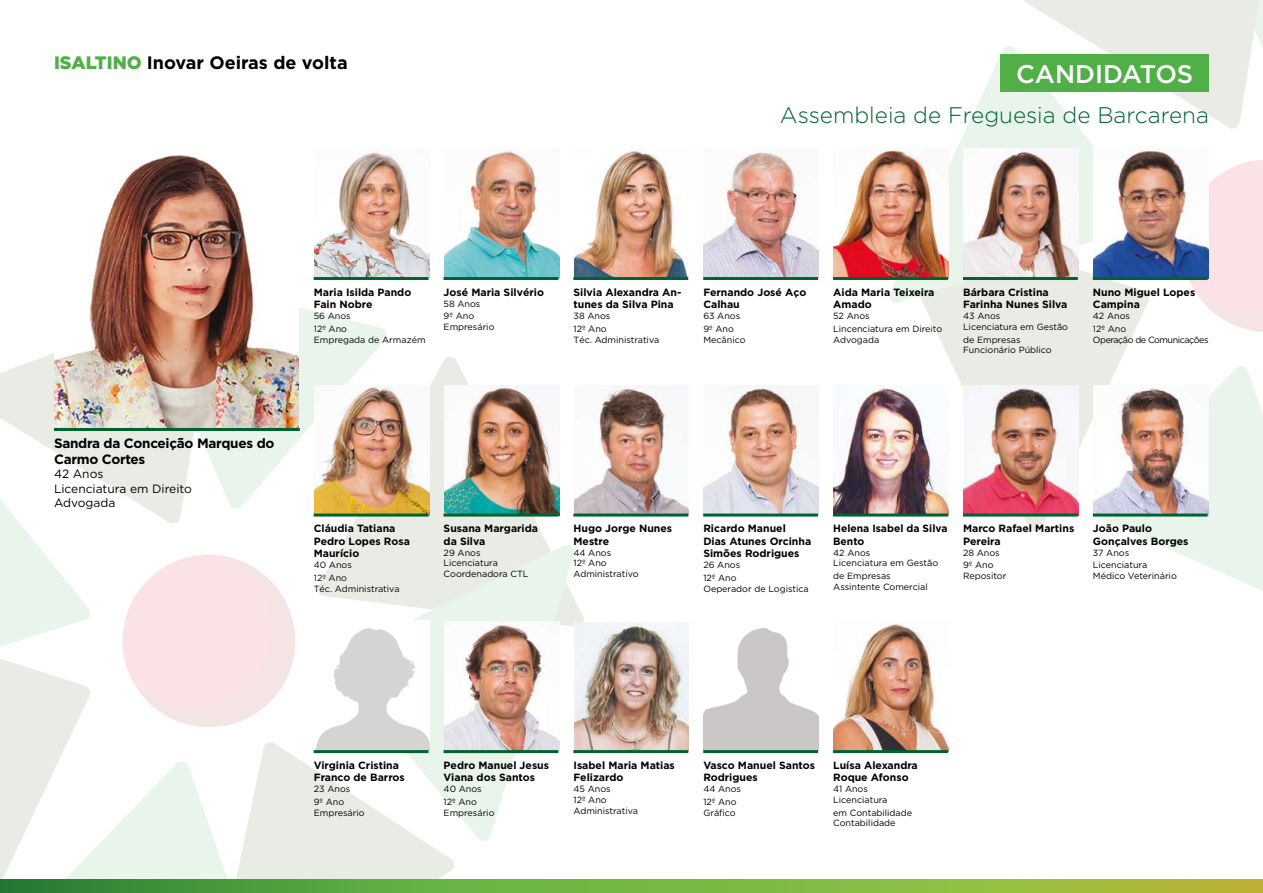
<style>
.page{position:relative;width:1263px;height:893px;background:#fff}
.page>*{position:absolute;margin:0;border:0;box-sizing:border-box;transform-origin:0 0}
.t1{font:500 25.5px "Gotham HTF";color:#fff}
.t2{font:300 22.5px "Gotham HTF";color:#006231}
.t3{font:700 18px "Gotham HTF";color:#000}
.t4{font:700 13.5px/16.2px "Gotham HTF";letter-spacing:-.02em;color:#000}
.t5{font:12px/14.4px "Gotham HTF";color:#000}
.t6{font:700 10.5px/12.6px "Gotham HTF";color:#000}
.t7{font:9px/12.6px "Gotham HTF";color:#000}
.t8{font:9px "Gotham HTF";letter-spacing:-.05em;color:#000}
.s1{font-weight:900;color:#50af47}
</style>
<div class="page">
<svg style="left:430px;top:357px;width:154px;height:265px"></svg>
<svg style="left:215px;top:277px;width:172px;height:164px;fill:#e9f4eb"></svg>
<svg style="left:454px;top:545px;width:120px;height:296px;fill:#e9f4eb"></svg>
<svg style="left:0;top:441px;width:454px;height:438px"></svg>
<svg style="left:0;top:353px;width:215px;height:171px;fill:#e9f4eb"></svg>
<img style="left:314px;top:621px;width:115px;height:129px">
<img style="left:704px;top:629px;width:115px;height:121px">
<svg style="left:923px;top:303px;width:225px;height:228px;fill:#e9ece4"></svg>
<svg style="left:1189px;top:160px;width:74px;height:172px"></svg>
<svg style="left:1099px;top:366px;width:164px;height:225px"></svg>
<svg style="left:889px;top:46px;width:261px;height:257px;fill:#e9f4eb"></svg>
<svg style="left:1023px;top:0;width:240px;height:129px"></svg>
<img style="left:0;top:879px;width:1263px;height:14px">
<img style="left:1093px;top:149px;width:115px;height:128px">
<hr style="left:1093px;top:277px;width:115px;height:3px;background:#006231">
<img style="left:1093px;top:385px;width:115px;height:129px">
<hr style="left:1093px;top:514px;width:115px;height:3px;background:#006231">
<img style="left:964px;top:149px;width:114px;height:128px">
<hr style="left:963px;top:277px;width:115px;height:3px;background:#006231">
<img style="left:964px;top:385px;width:114px;height:129px">
<hr style="left:963px;top:514px;width:115px;height:3px;background:#006231">
<img style="left:834px;top:149px;width:114px;height:128px">
<hr style="left:833px;top:277px;width:115px;height:3px;background:#006231">
<img style="left:834px;top:385px;width:114px;height:129px">
<hr style="left:833px;top:514px;width:115px;height:3px;background:#006231">
<img style="left:834px;top:622px;width:114px;height:128px">
<hr style="left:833px;top:750px;width:115px;height:3px;background:#006231">
<img style="left:704px;top:152px;width:115px;height:127px">
<hr style="left:703px;top:277px;width:115px;height:3px;background:#006231">
<img style="left:704px;top:385px;width:115px;height:130px">
<hr style="left:703px;top:514px;width:115px;height:3px;background:#006231">
<hr style="left:703px;top:750px;width:115px;height:3px;background:#006231">
<img style="left:574px;top:150px;width:115px;height:129px">
<hr style="left:573px;top:277px;width:115px;height:3px;background:#006231">
<img style="left:574px;top:385px;width:115px;height:130px">
<hr style="left:573px;top:514px;width:115px;height:3px;background:#006231">
<img style="left:574px;top:622px;width:115px;height:130px">
<hr style="left:573px;top:750px;width:115px;height:3px;background:#006231">
<img style="left:444px;top:150px;width:115px;height:129px">
<hr style="left:443px;top:277px;width:115px;height:3px;background:#006231">
<img style="left:444px;top:385px;width:115px;height:130px">
<hr style="left:443px;top:514px;width:115px;height:3px;background:#006231">
<img style="left:444px;top:622px;width:115px;height:130px">
<hr style="left:443px;top:750px;width:115px;height:3px;background:#006231">
<div style="left:1000px;top:54px;width:209px;height:37px;background:#50af47"></div>
<img style="left:54px;top:154px;width:244px;height:274px">
<hr style="left:54px;top:428px;width:246px;height:3px;background:#006231">
<img style="left:314px;top:149px;width:115px;height:130px">
<hr style="left:314px;top:277px;width:114px;height:3px;background:#006231">
<img style="left:314px;top:385px;width:115px;height:130px">
<hr style="left:314px;top:514px;width:114px;height:3px;background:#006231">
<hr style="left:314px;top:750px;width:114px;height:3px;background:#006231">
<h3 class="t3" style="left:54px;top:52px;width:295px"><span class="s1">ISALTINO</span> Inovar Oeiras de volta</h3>
<h1 class="t1" style="left:1016px;top:60px;width:179px">CANDIDATOS</h1>
<h2 class="t2" style="left:780px;top:102px;width:430px">Assembleia de Freguesia de Barcarena</h2>
<h3 class="t4" style="left:54px;top:435px;width:222px">Sandra da Conceição Marques do<br>Carmo Cortes</h3>
<h3 class="t5" style="left:54px;top:467px;width:139px">42 Anos<br>Licenciatura em Direito<br>Advogada</h3>
<p class="t6" style="left:314px;top:285px;width:99px">Maria Isilda Pando<br>Fain Nobre</p>
<p class="t7" style="left:314px;top:309px;width:38px">56 Anos<br>12º Ano</p>
<p class="t7" style="left:314px;top:333px;width:113px">Empregada de Armazém</p>
<p class="t6" style="left:444px;top:285px;width:102px">José Maria Silvério</p>
<p class="t7" style="left:444px;top:297px;width:38px">58 Anos<br>9º Ano</p>
<p class="t7" style="left:444px;top:320px;width:52px">Empresário</p>
<p class="t6" style="left:573px;top:285px;width:109px">Silvia Alexandra An&shy;tunes da Silva Pina</p>
<p class="t7" style="left:573px;top:309px;width:38px">38 Anos<br>12º Ano</p>
<p class="t7" style="left:573px;top:333px;width:87px">Téc. Administrativa</p>
<p class="t6" style="left:703px;top:285px;width:105px">Fernando José Aço<br>Calhau</p>
<p class="t7" style="left:703px;top:309px;width:38px">63 Anos<br>9º Ano</p>
<p class="t7" style="left:703px;top:333px;width:44px">Mecânico</p>
<p class="t6" style="left:833px;top:285px;width:103px">Aida Maria Teixeira<br>Amado</p>
<p class="t7" style="left:833px;top:309px;width:110px">52 Anos<br>Lincenciatura em Direito</p>
<p class="t7" style="left:833px;top:333px;width:48px">Advogada</p>
<p class="t6" style="left:963px;top:285px;width:106px">Bárbara Cristina<br>Farinha Nunes Silva</p>
<p class="t7" style="left:963px;top:310px;width:107px;line-height:10.8px">43 Anos<br>Licenciatura em Gestão</p>
<p class="t7" style="left:963px;top:334px;width:90px;line-height:10.8px">de Empresas<br>Funcionário Público</p>
<p class="t6" style="left:1093px;top:285px;width:104px">Nuno Miguel Lopes<br>Campina</p>
<p class="t7" style="left:1093px;top:309px;width:39px">42 Anos<br>12º Ano</p>
<p class="t8" style="left:1093px;top:334px;width:117px">Operação de Comunicações</p>
<p class="t6" style="left:314px;top:522px;width:98px">Cláudia Tatiana<br>Pedro Lopes Rosa<br>Maurício</p>
<p class="t7" style="left:314px;top:559px;width:40px">40 Anos<br>12º Ano</p>
<p class="t7" style="left:314px;top:582px;width:87px">Téc. Administrativa</p>
<p class="t6" style="left:444px;top:522px;width:96px">Susana Margarida da Silva</p>
<p class="t7" style="left:444px;top:547px;width:86px;line-height:10.8px">29 Anos<br>Licenciatura<br>Coordenadora CTL</p>
<p class="t6" style="left:573px;top:522px;width:100px">Hugo Jorge Nunes<br>Mestre</p>
<p class="t7" style="left:573px;top:547px;width:67px;line-height:10.8px">44 Anos<br>12º Ano<br>Administrativo</p>
<p class="t6" style="left:703px;top:522px;width:109px">Ricardo Manuel<br>Dias Atunes Orcinha<br>Simões Rodrigues</p>
<p class="t7" style="left:703px;top:559px;width:38px">26 Anos<br>12º Ano</p>
<p class="t7" style="left:703px;top:582px;width:107px">Oeperador de Logistica</p>
<p class="t6" style="left:833px;top:522px;width:116px">Helena Isabel da Silva<br>Bento</p>
<p class="t7" style="left:833px;top:547px;width:107px;line-height:10.8px">42 Anos<br>Licenciatura em Gestão</p>
<p class="t7" style="left:833px;top:570px;width:96px;line-height:10.8px">de Empresas<br>Assintente Comercial</p>
<p class="t6" style="left:963px;top:522px;width:113px">Marco Rafael Martins<br>Pereira</p>
<p class="t7" style="left:963px;top:546px;width:38px">28 Anos<br>9º Ano</p>
<p class="t7" style="left:963px;top:569px;width:45px">Repositor</p>
<p class="t6" style="left:1093px;top:522px;width:97px">João Paulo<br>Gonçalves Borges</p>
<p class="t7" style="left:1093px;top:546px;width:56px">37 Anos<br>Licenciatura</p>
<p class="t7" style="left:1093px;top:569px;width:85px">Médico Veterinário</p>
<p class="t6" style="left:314px;top:758px;width:93px">Virginia Cristina<br>Franco de Barros</p>
<p class="t7" style="left:314px;top:782px;width:38px">23 Anos<br>9º Ano</p>
<p class="t7" style="left:314px;top:806px;width:52px">Empresário</p>
<p class="t6" style="left:444px;top:758px;width:107px">Pedro Manuel Jesus<br>Viana dos Santos</p>
<p class="t7" style="left:444px;top:782px;width:40px">40 Anos<br>12º Ano</p>
<p class="t7" style="left:444px;top:806px;width:52px">Empresário</p>
<p class="t6" style="left:573px;top:758px;width:103px">Isabel Maria Matias<br>Felizardo</p>
<p class="t7" style="left:573px;top:783px;width:66px;line-height:10.8px">45 Anos<br>12º Ano<br>Administrativa</p>
<p class="t6" style="left:703px;top:758px;width:113px">Vasco Manuel Santos<br>Rodrigues</p>
<p class="t7" style="left:703px;top:782px;width:39px">44 Anos<br>12º Ano</p>
<p class="t7" style="left:703px;top:806px;width:34px">Gráfico</p>
<p class="t6" style="left:833px;top:758px;width:86px">Luísa Alexandra<br>Roque Afonso</p>
<p class="t7" style="left:833px;top:783px;width:56px;line-height:10.8px">41 Anos<br>Licenciatura</p>
<p class="t7" style="left:833px;top:807px;width:80px;line-height:10.8px">em Contabilidade<br>Contabilidade</p>
</div>
